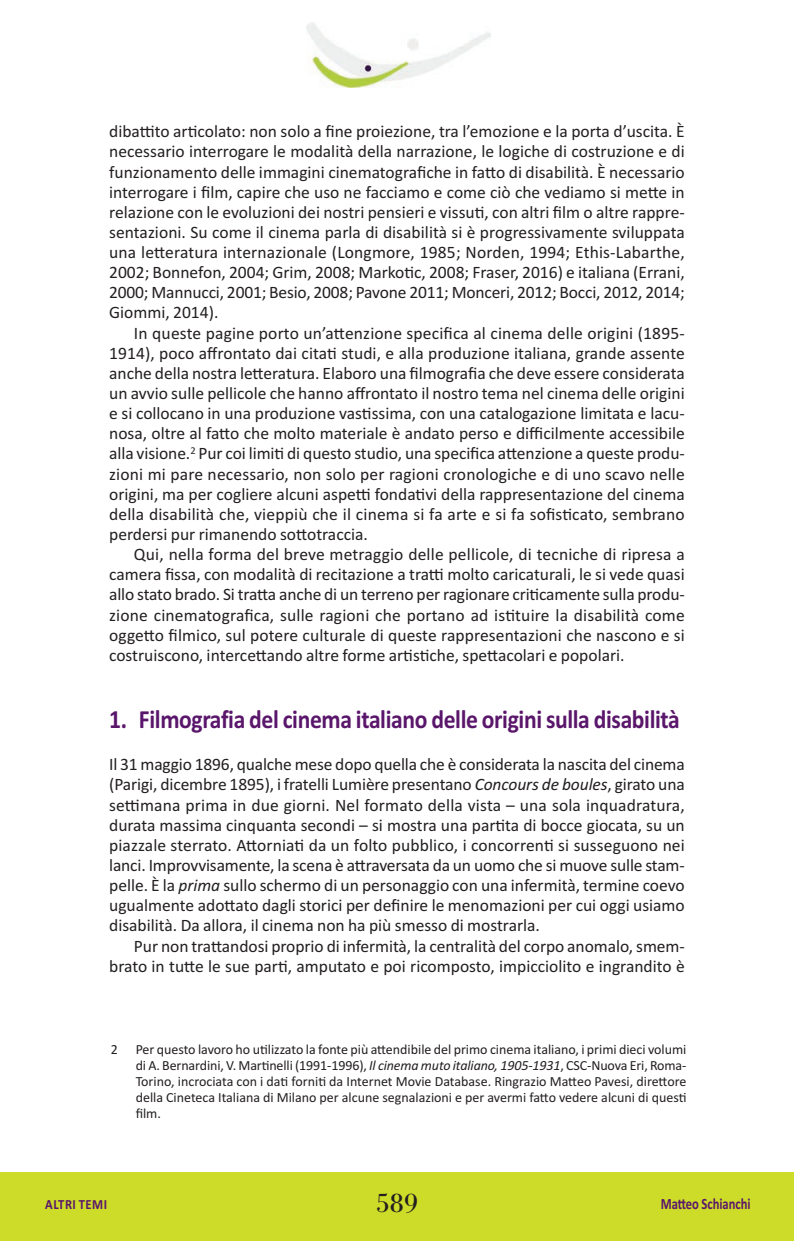
<style>
.page{position:relative;width:794px;height:1241px;background:#fff}
.page>*{position:absolute;margin:0;border:0;box-sizing:border-box;transform-origin:0 0}
.t1{font:28px "Bodoni Antiqua T";color:#231f20}
.t2{font:700 26.25px "Calibri";letter-spacing:-.015em;color:#5a166b;scale:.9 1}
.t3{font:17.5px/20.1px "Calibri";color:#231f20;text-align:justify}
.t4{font:700 15.75px "Calibri";color:#5a166b;scale:.8 1}
.t5{font:14px/16.1px "Calibri";color:#231f20;text-align:justify}
.t6{font:700 14px "Calibri";letter-spacing:.04em;color:#5a166b;scale:.9 1}
.s1{font-style:italic}
</style>
<div class="page">
<div style="left:0;top:1172px;width:794px;height:68px;background:#cddc28"></div>
<img style="left:307px;top:23px;width:183px;height:64px">
<p class="t3" style="left:109px;top:121px;width:577px">dibattito articolato: non solo a fine proiezione, tra l’emozione e la porta d’uscita. È necessario interrogare le modalità della narrazione, le logiche di costruzione e di funzionamento delle immagini cinematografiche in fatto di disabilità. È necessario interrogare i film, capire che uso ne facciamo e come ciò che vediamo si mette in relazione con le evoluzioni dei nostri pensieri e vissuti, con altri film o altre rappre&shy;sentazioni. Su come il cinema parla di disabilità si è progressivamente sviluppata una letteratura internazionale (Longmore, 1985; Norden, 1994; Ethis-Labarthe, 2002; Bonnefon, 2004; Grim, 2008; Markotic, 2008; Fraser, 2016) e italiana (Errani, 2000; Mannucci, 2001; Besio, 2008; Pavone 2011; Monceri, 2012; Bocci, 2012, 2014; Giommi, 2014).</p>
<p class="t3" style="left:109px;top:322px;width:577px;text-indent:25px">In queste pagine porto un’attenzione specifica al cinema delle origini (1895- 1914), poco affrontato dai citati studi, e alla produzione italiana, grande assente anche della nostra letteratura. Elaboro una filmografia che deve essere considerata un avvio sulle pellicole che hanno affrontato il nostro tema nel cinema delle origini e si collocano in una produzione vastissima, con una catalogazione limitata e lacu&shy;nosa, oltre al fatto che molto materiale è andato perso e difficilmente accessibile alla visione.<sup>2</sup> Pur coi limiti di questo studio, una specifica attenzione a queste produ&shy;zioni mi pare necessario, non solo per ragioni cronologiche e di uno scavo nelle origini, ma per cogliere alcuni aspetti fondativi della rappresentazione del cinema della disabilità che, vieppiù che il cinema si fa arte e si fa sofisticato, sembrano perdersi pur rimanendo sottotraccia.</p>
<p class="t3" style="left:109px;top:544px;width:577px;text-indent:25px">Qui, nella forma del breve metraggio delle pellicole, di tecniche di ripresa a camera fissa, con modalità di recitazione a tratti molto caricaturali, le si vede quasi allo stato brado. Si tratta anche di un terreno per ragionare criticamente sulla produ&shy;zione cinematografica, sulle ragioni che portano ad istituire la disabilità come oggetto filmico, sul potere culturale di queste rappresentazioni che nascono e si costruiscono, intercettando altre forme artistiche, spettacolari e popolari.</p>
<h2 class="t2" style="left:109px;top:703px;width:635px">1. Filmografia del cinema italiano delle origini sulla disabilità</h2>
<p class="t3" style="left:109px;top:754px;width:577px">Il 31 maggio 1896, qualche mese dopo quella che è considerata la nascita del cinema (Parigi, dicembre 1895), i fratelli Lumière presentano <span class="s1">Concours de boules</span>, girato una settimana prima in due giorni. Nel formato della vista – una sola inquadratura, durata massima cinquanta secondi – si mostra una partita di bocce giocata, su un piazzale sterrato. Attorniati da un folto pubblico, i concorrenti si susseguono nei lanci. Improvvisamente, la scena è attraversata da un uomo che si muove sulle stam&shy;pelle. È la <span class="s1">prima</span> sullo schermo di un personaggio con una infermità, termine coevo ugualmente adottato dagli storici per definire le menomazioni per cui oggi usiamo disabilità. Da allora, il cinema non ha più smesso di mostrarla.</p>
<p class="t3" style="left:109px;top:935px;width:577px;text-align:right">Pur non trattandosi proprio di infermità, la centralità del corpo anomalo, smem&shy;brato in tutte le sue parti, amputato e poi ricomposto, impicciolito e ingrandito è</p>
<p class="t5" style="left:111px;top:1040px;width:9px">2</p>
<p class="t5" style="left:136px;top:1040px;width:552px">Per questo lavoro ho utilizzato la fonte più attendibile del primo cinema italiano, i primi dieci volumi di A. Bernardini, V. Martinelli (1991-1996), <span class="s1">Il cinema muto italiano, 1905-1931</span>, CSC-Nuova Eri, Roma-Torino, incrociata con i dati forniti da Internet Movie Database. Ringrazio Matteo Pavesi, direttore della Cineteca Italiana di Milano per alcune segnalazioni e per avermi fatto vedere alcuni di questi film.</p>
<p class="t6" style="left:45px;top:1195px;width:70px">ALTRI TEMI</p>
<h1 class="t1" style="left:376px;top:1185px;width:43px">589</h1>
<p class="t4" style="left:660px;top:1194px;width:114px">Matteo Schianchi</p>
</div>
